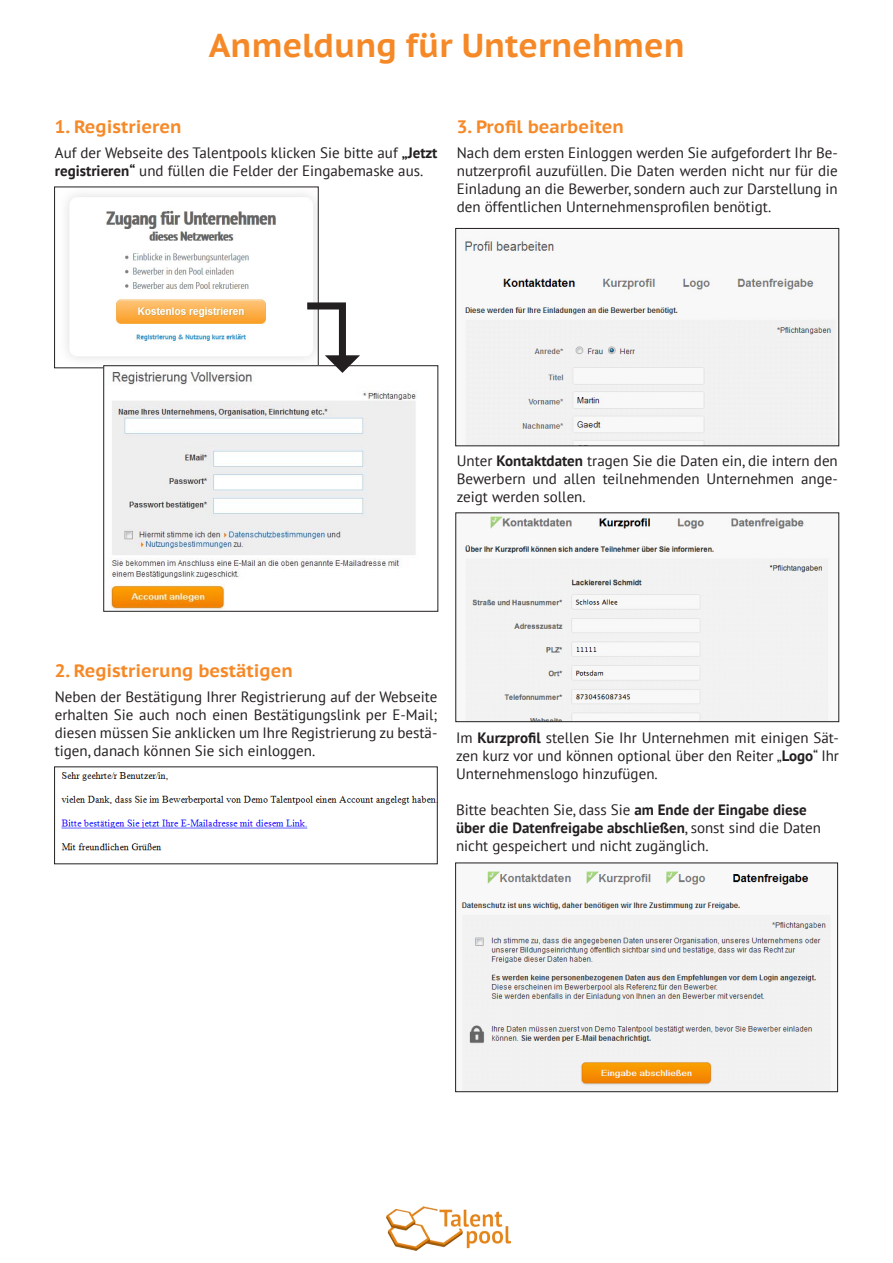
<style>
.page{position:relative;width:893px;height:1263px;background:#fff}
.page>*{position:absolute;margin:0;border:0;box-sizing:border-box;transform-origin:0 0}
.t1{font:700 33px "PT Sans Caption";color:#f68927}
.t2{font:700 18px "PT Sans Caption";color:#f68927}
.t3{font:15px/18px "PT Sans";color:#231f20;text-align:justify}
.s1{font-weight:700}
</style>
<div class="page">
<img style="left:386px;top:1207px;width:125px;height:43px">
<img style="left:61px;top:772px;width:374px;height:79px">
<img style="left:464px;top:238px;width:372px;height:206px">
<div style="left:455px;top:228px;width:384px;height:218px;border:1px solid #231f20"></div>
<img style="left:461px;top:871px;width:370px;height:219px">
<div style="left:455px;top:863px;width:383px;height:229px;border:1px solid #231f20"></div>
<img style="left:66px;top:194px;width:250px;height:172px">
<img style="left:106px;top:367px;width:311px;height:242px">
<img style="left:461px;top:515px;width:367px;height:205px">
<div style="left:456px;top:513px;width:383px;height:209px;border:1px solid #231f20"></div>
<svg style="left:307px;top:301px;width:53px;height:72px"></svg>
<p class="t1" style="left:209px;top:23px;width:477px">Anmeldung für Unternehmen</p>
<p class="t2" style="left:55px;top:114px;width:128px">1. Registrieren</p>
<p class="t3" style="left:55px;top:143px;width:384px">Auf der Webseite des Talentpools klicken Sie bitte auf <span class="s1">„Jetzt registrieren“</span> und füllen die Felder der Eingabemaske aus.</p>
<p class="t2" style="left:457px;top:114px;width:169px">3. Profil bearbeiten</p>
<p class="t3" style="left:457px;top:143px;width:382px">Nach dem ersten Einloggen werden Sie aufgefordert Ihr Be&shy;nutzerprofil auzufüllen. Die Daten werden nicht nur für die Einladung an die Bewerber, sondern auch zur Darstellung in den öffentlichen Unternehmensprofilen benötigt.</p>
<p class="t3" style="left:457px;top:451px;width:383px">Unter <span class="s1">Kontaktdaten</span> tragen Sie die Daten ein, die intern den Bewerbern und allen teilnehmenden Unternehmen ange&shy;zeigt werden sollen.</p>
<p class="t2" style="left:55px;top:658px;width:240px">2. Registrierung bestätigen</p>
<p class="t3" style="left:55px;top:687px;width:384px">Neben der Bestätigung Ihrer Registrierung auf der Webseite erhalten Sie auch noch einen Bestätigungslink per E-Mail; diesen müssen Sie anklicken um Ihre Registrierung zu bestä&shy;tigen, danach können Sie sich einloggen.</p>
<p class="t3" style="left:456px;top:728px;width:384px">Im <span class="s1">Kurzprofil</span> stellen Sie Ihr Unternehmen mit einigen Sät&shy;zen kurz vor und können optional über den Reiter „<span class="s1">Logo</span>“ Ihr Unternehmenslogo hinzufügen.</p>
<p class="t3" style="left:456px;top:800px;width:366px;text-align:left">Bitte beachten Sie, dass Sie <span class="s1">am Ende der Eingabe diese über die Datenfreigabe abschließen</span>, sonst sind die Daten nicht gespeichert und nicht zugänglich.</p>
</div>
